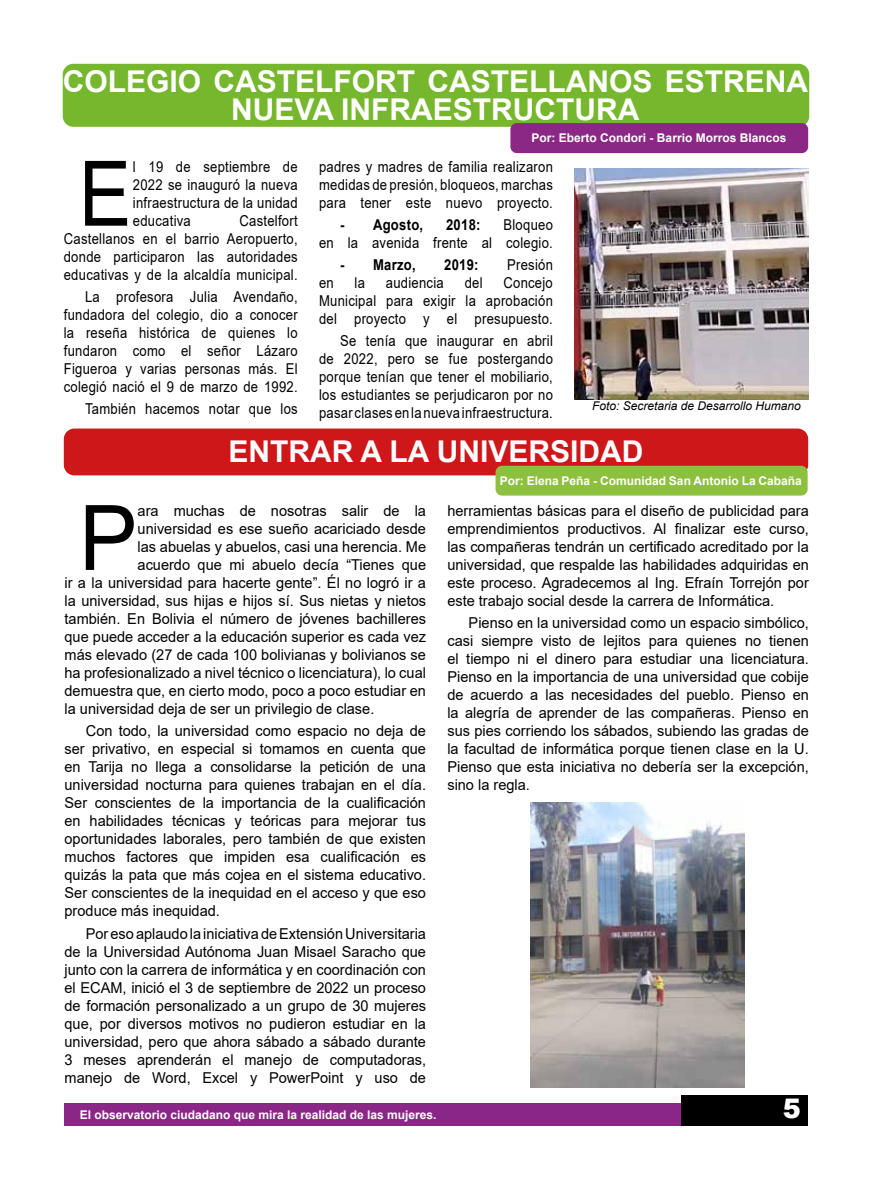
<style>
.page{position:relative;width:872px;height:1191px;background:#fff}
.page>*{position:absolute;margin:0;border:0;box-sizing:border-box;transform-origin:0 0}
.t1{font:90.45px "Arial";color:#000;scale:.87 1}
.t2{font:90.45px "Arial";color:#000}
.t3{font:700 30px/28.5px "Arial";color:#fff;text-align:center}
.t4{font:900 27px "Arial";color:#fff}
.t5{font:15px/18px "Arial";color:#000;text-align:justify}
.t6{font:15px/18px "Arial";color:#000;text-align:justify;scale:.87 1}
.t7{font:15px/18px "Arial";letter-spacing:.02em;color:#000;text-align:right;scale:.87 1}
.t8{font:700 15px "Arial";letter-spacing:.02em;color:#000;scale:.87 1}
.t9{font:700 12px "Arial";color:#fff}
.t10{font:italic 12px "Arial";color:#000}
</style>
<div class="page">
<div style="left:64px;top:1103px;width:616px;height:22px;background:#8a2685"></div>
<div style="left:681px;top:1095px;width:127px;height:30px;background:#000"></div>
<div style="left:63px;top:64px;width:746px;height:63px;background:#76b72d;border-radius:11px"></div>
<div style="left:510px;top:123px;width:298px;height:30px;background:#8b2885;border-radius:6px"></div>
<div style="left:64px;top:428px;width:744px;height:47px;background:#cd1719;border-radius:11px"></div>
<div style="left:495px;top:466px;width:312px;height:29px;background:#8dc03f;border-radius:6px"></div>
<img style="left:574px;top:169px;width:234px;height:231px">
<img style="left:530px;top:803px;width:214px;height:284px">
<h2 class="t3" style="left:63px;top:68px;width:747px">COLEGIO CASTELFORT CASTELLANOS ESTRENA<br>NUEVA INFRAESTRUCTURA</h2>
<p class="t9" style="left:531px;top:130px;width:256px">Por: Eberto Condori - Barrio Morros Blancos</p>
<h1 class="t1" style="left:79px;top:132px;width:62px">E</h1>
<p class="t6" style="left:133px;top:157px;width:191px">l 19 de septiembre de 2022 se inauguró la nueva infraestructura de la unidad educativa</p>
<p class="t6" style="left:64px;top:211px;width:270px;text-indent:176px">Castelfort Castellanos en el barrio Aeropuerto, donde participaron las autoridades educativas y de la alcaldía municipal.</p>
<p class="t6" style="left:64px;top:287px;width:270px;text-indent:21px">La profesora Julia Avendaño, fundadora del colegio, dio a conocer la reseña histórica de quienes lo fundaron como el señor Lázaro Figueroa y varias personas más. El colegió nació el 9 de marzo de 1992.</p>
<p class="t7" style="left:85px;top:400px;width:246px">También hacemos notar que los</p>
<p class="t6" style="left:319px;top:157px;width:270px">padres y madres de familia realizaron medidas de presión, bloqueos, marchas para tener este nuevo proyecto.</p>
<p class="t8" style="left:340px;top:214px;width:97px">- Agosto,</p>
<p class="t8" style="left:446px;top:214px;width:41px">2018:</p>
<p class="t7" style="left:319px;top:215px;width:270px">Bloqueo<br>en la avenida frente al colegio.</p>
<p class="t8" style="left:340px;top:254px;width:88px">- Marzo,</p>
<p class="t8" style="left:444px;top:254px;width:41px">2019:</p>
<p class="t7" style="left:507px;top:256px;width:54px">Presión</p>
<p class="t6" style="left:319px;top:274px;width:18px">en</p>
<p class="t6" style="left:354px;top:274px;width:13px">la</p>
<p class="t7" style="left:386px;top:274px;width:68px">audiencia</p>
<p class="t6" style="left:465px;top:274px;width:22px">del</p>
<p class="t6" style="left:319px;top:274px;width:270px;text-indent:184px">Concejo Municipal para exigir la aprobación del proyecto y el presupuesto.</p>
<p class="t6" style="left:319px;top:332px;width:270px;text-indent:21px">Se tenía que inaugurar en abril de 2022, pero se fue postergando porque tenían que tener el mobiliario, los estudiantes se perjudicaron por no pasar clases en la nueva infraestructura.</p>
<p class="t10" style="left:592px;top:398px;width:210px">Foto: Secretaria de Desarrollo Humano</p>
<h2 class="t3" style="left:228px;top:437px;width:416px">ENTRAR A LA UNIVERSIDAD</h2>
<p class="t9" style="left:500px;top:472px;width:304px">Por: Elena Peña - Comunidad San Antonio La Cabaña</p>
<h1 class="t2" style="left:79px;top:476px;width:60px">P</h1>
<p class="t5" style="left:138px;top:501px;width:290px">ara muchas de nosotras salir de la</p>
<p class="t5" style="left:138px;top:519px;width:290px">universidad es ese sueño acariciado desde</p>
<p class="t5" style="left:138px;top:537px;width:290px">las abuelas y abuelos, casi una herencia. Me</p>
<p class="t5" style="left:138px;top:555px;width:290px">acuerdo que mi abuelo decía “Tienes que</p>
<p class="t5" style="left:65px;top:573px;width:363px">ir a la universidad para hacerte gente”. Él no logró ir a</p>
<p class="t5" style="left:65px;top:591px;width:363px">la universidad, sus hijas e hijos sí. Sus nietas y nietos</p>
<p class="t5" style="left:65px;top:609px;width:363px">también. En Bolivia el número de jóvenes bachilleres</p>
<p class="t5" style="left:65px;top:627px;width:363px">que puede acceder a la educación superior es cada vez</p>
<p class="t5" style="left:65px;top:645px;width:363px">más elevado (27 de cada 100 bolivianas y bolivianos se</p>
<p class="t5" style="left:65px;top:663px;width:363px">ha profesionalizado a nivel técnico o licenciatura), lo cual</p>
<p class="t5" style="left:65px;top:681px;width:363px">demuestra que, en cierto modo, poco a poco estudiar en</p>
<p class="t5" style="left:65px;top:699px;width:311px">la universidad deja de ser un privilegio de clase.</p>
<p class="t5" style="left:65px;top:722px;width:363px;text-indent:21px">Con todo, la universidad como espacio no deja de ser privativo, en especial si tomamos en cuenta que en Tarija no llega a consolidarse la petición de una universidad nocturna para quienes trabajan en el día.<br>Ser conscientes de la importancia de la cualificación en habilidades técnicas y teóricas para mejorar tus oportunidades laborales, pero también de que existen muchos factores que impiden esa cualificación es quizás la pata que más cojea en el sistema educativo.<br>Ser conscientes de la inequidad en el acceso y que eso produce más inequidad.</p>
<p class="t5" style="left:65px;top:924px;width:363px;text-indent:21px">Por eso aplaudo la iniciativa de Extensión Universitaria de la Universidad Autónoma Juan Misael Saracho que junto con la carrera de informática y en coordinación con el ECAM, inició el 3 de septiembre de 2022 un proceso de formación personalizado a un grupo de 30 mujeres que, por diversos motivos no pudieron estudiar en la universidad, pero que ahora sábado a sábado durante 3 meses aprenderán el manejo de computadoras, manejo de Word, Excel y PowerPoint y uso de</p>
<p class="t5" style="left:447px;top:501px;width:363px">herramientas básicas para el diseño de publicidad para emprendimientos productivos. Al finalizar este curso, las compañeras tendrán un certificado acreditado por la universidad, que respalde las habilidades adquiridas en este proceso. Agradecemos al Ing. Efraín Torrejón por este trabajo social desde la carrera de Informática.</p>
<p class="t5" style="left:447px;top:614px;width:363px;text-indent:21px">Pienso en la universidad como un espacio simbólico, casi siempre visto de lejitos para quienes no tienen el tiempo ni el dinero para estudiar una licenciatura.<br>Pienso en la importancia de una universidad que cobije de acuerdo a las necesidades del pueblo. Pienso en la alegría de aprender de las compañeras. Pienso en sus pies corriendo los sábados, subiendo las gradas de la facultad de informática porque tienen clase en la U.<br>Pienso que esta iniciativa no debería ser la excepción, sino la regla.</p>
<p class="t9" style="left:80px;top:1106px;width:358px">El observatorio ciudadano que mira la realidad de las mujeres.</p>
<h3 class="t4" style="left:782px;top:1089px;width:20px">5</h3>
</div>
